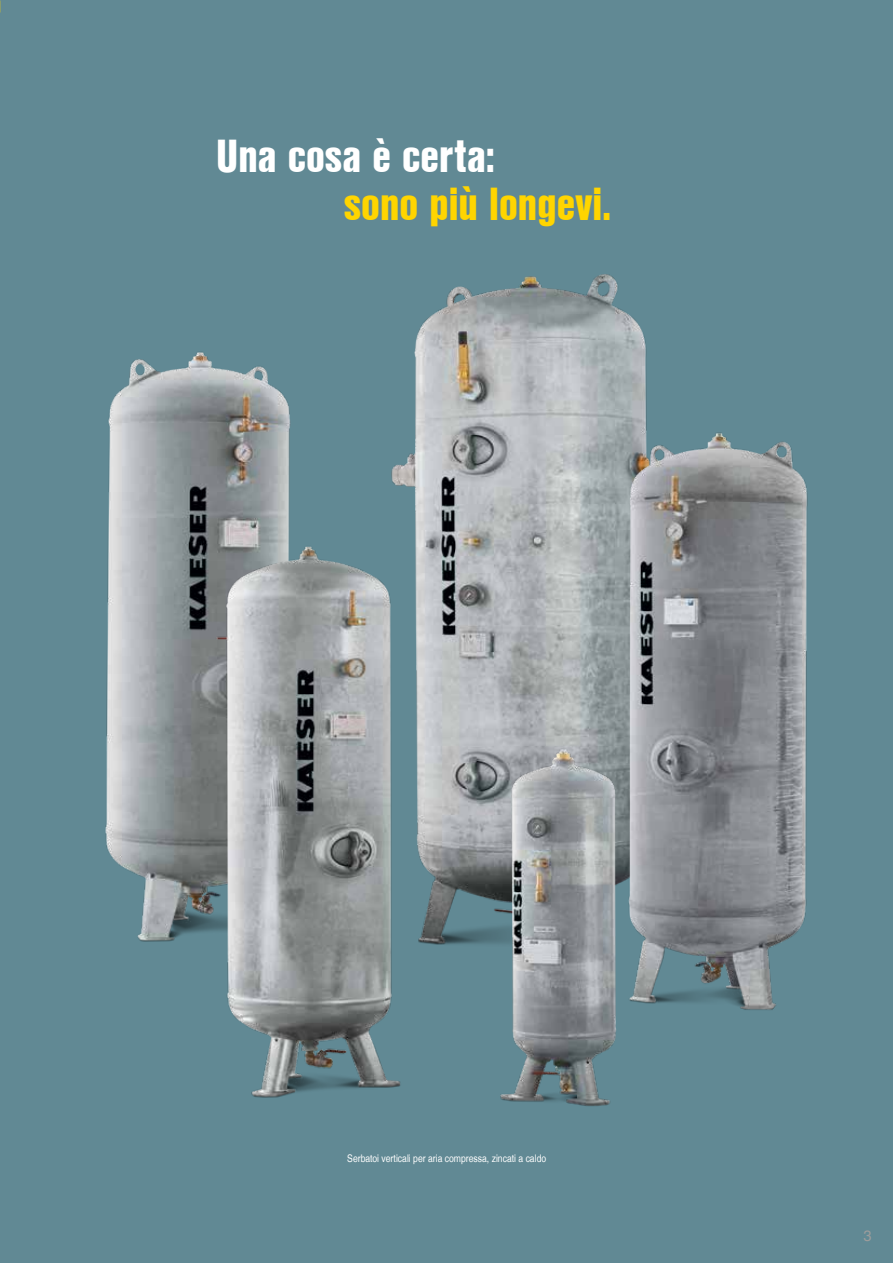
<style>
.page{position:relative;width:893px;height:1263px;background:#618994}
.page>*{position:absolute;margin:0;border:0;box-sizing:border-box;transform-origin:0 0}
.t1{font:45px "Nimbus San L Bla Con";color:#ffd500}
.t2{font:45px "Nimbus San L Bla Con";color:#fff}
.t3{font:15px "Nimbus San L";color:#9d9d9c}
.t4{font:10.5px "Nimbus San L Reg Con";color:#fff}
</style>
<div class="page">
<img style="left:391px;top:274px;width:256px;height:671px">
<img style="left:579px;top:400px;width:229px;height:610px">
<img style="left:484px;top:731px;width:172px;height:375px">
<img style="left:105px;top:352px;width:186px;height:590px">
<img style="left:194px;top:523px;width:242px;height:575px">
<h1 class="t2" style="left:216px;top:122px;width:280px">Una cosa è certa:</h1>
<h1 class="t1" style="left:344px;top:170px;width:269px">sono più longevi.</h1>
<p class="t4" style="left:347px;top:1152px;width:200px">Serbatoi verticali per aria compressa, zincati a caldo</p>
<h2 class="t3" style="left:863px;top:1226px;width:10px">3</h2>
</div>
